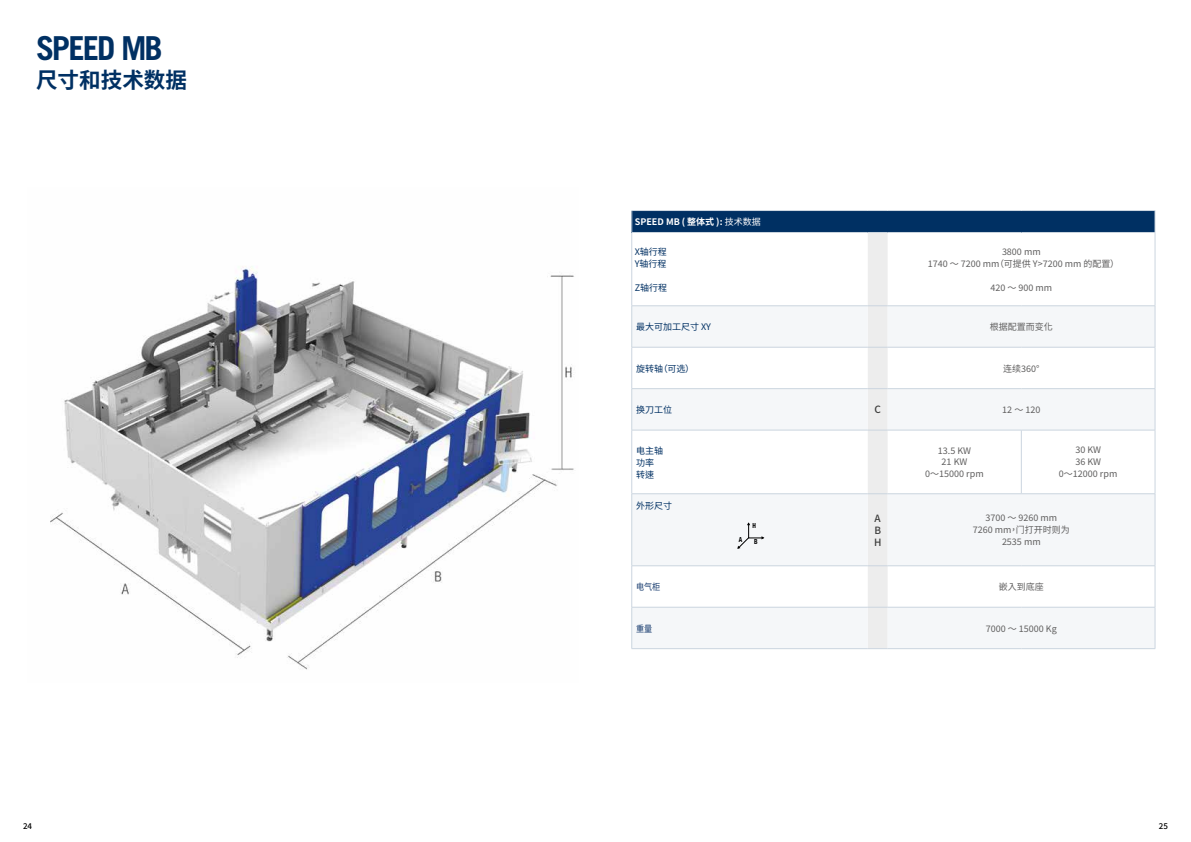
<style>
.page{position:relative;width:1191px;height:842px;background:#fff}
.page>*{position:absolute;margin:0;border:0;box-sizing:border-box;transform-origin:0 0}
.t1{font:700 33px "Trade Gothic LT Std";letter-spacing:-.065em;color:#003063}
.t2{font:700 21.7px "Source Han Sans CN";color:#003063}
.t3{font:500 10px/12px "Source Han Sans TC";color:#3c3c3b;text-align:justify}
.t4{font:9px/12px "Source Han Sans TC";color:#5f5e5e;text-align:center}
.t5{font:9px/12px "Source Han Sans TC";color:#003063}
.t6{font:700 9px "Source Han Sans TC";color:#fff}
.t7{font:9px "Source Han Sans TC";color:#183c6f;scale:.9 1}
.t8{font:500 8px "Source Han Sans CN";color:#000}
.t9{font:700 condensed 7px "Helvetica Neue LT Std";color:#000;scale:.9 1}
.s1{font-weight:400}
</style>
<div class="page">
<img style="left:50px;top:266px;width:524px;height:404px">
<div style="left:632px;top:211px;width:523px;height:21px;background:#003063"></div>
<svg style="left:632px;top:307px;width:522px;height:341px;fill:#f5f7f9"></svg>
<svg style="left:1154px;top:211px;width:1px;height:21px"></svg>
<hr style="left:1154px;top:233px;width:1px;height:73px;background:#cbd5df">
<hr style="left:1154px;top:306px;width:1px;height:41px;background:#cbd5df">
<hr style="left:1154px;top:347px;width:1px;height:41px;background:#cbd5df">
<hr style="left:1154px;top:389px;width:1px;height:41px;background:#cbd5df">
<hr style="left:1154px;top:494px;width:1px;height:71px;background:#cbd5df">
<hr style="left:1154px;top:566px;width:1px;height:41px;background:#cbd5df">
<hr style="left:1154px;top:607px;width:1px;height:41px;background:#cbd5df">
<hr style="left:1021px;top:430px;width:1px;height:63px;background:#cbd5df">
<hr style="left:631px;top:210px;width:236px;height:1px;background:#cbd5df">
<svg style="left:631px;top:211px;width:1px;height:21px"></svg>
<svg style="left:867px;top:210px;width:20px;height:1px"></svg>
<hr style="left:887px;top:210px;width:134px;height:1px;background:#cbd5df">
<hr style="left:1021px;top:210px;width:134px;height:1px;background:#cbd5df">
<hr style="left:631px;top:232px;width:236px;height:1px;background:#cbd5df">
<hr style="left:631px;top:233px;width:1px;height:73px;background:#cbd5df">
<hr style="left:887px;top:232px;width:134px;height:1px;background:#cbd5df">
<hr style="left:1021px;top:232px;width:134px;height:1px;background:#cbd5df">
<hr style="left:631px;top:306px;width:236px;height:1px;background:#cbd5df">
<hr style="left:631px;top:306px;width:1px;height:41px;background:#cbd5df">
<hr style="left:887px;top:306px;width:134px;height:1px;background:#cbd5df">
<hr style="left:1021px;top:306px;width:134px;height:1px;background:#cbd5df">
<hr style="left:631px;top:347px;width:236px;height:1px;background:#cbd5df">
<hr style="left:631px;top:347px;width:1px;height:41px;background:#cbd5df">
<hr style="left:887px;top:347px;width:134px;height:1px;background:#cbd5df">
<hr style="left:1021px;top:347px;width:134px;height:1px;background:#cbd5df">
<hr style="left:631px;top:388px;width:236px;height:1px;background:#cbd5df">
<hr style="left:631px;top:389px;width:1px;height:41px;background:#cbd5df">
<hr style="left:887px;top:388px;width:134px;height:1px;background:#cbd5df">
<hr style="left:1021px;top:388px;width:134px;height:1px;background:#cbd5df">
<hr style="left:631px;top:430px;width:236px;height:1px;background:#cbd5df">
<hr style="left:631px;top:430px;width:1px;height:63px;background:#cbd5df">
<hr style="left:887px;top:430px;width:134px;height:1px;background:#cbd5df">
<hr style="left:1021px;top:430px;width:134px;height:1px;background:#cbd5df">
<hr style="left:1154px;top:430px;width:1px;height:63px;background:#cbd5df">
<hr style="left:631px;top:493px;width:236px;height:1px;background:#cbd5df">
<hr style="left:631px;top:494px;width:1px;height:71px;background:#cbd5df">
<hr style="left:887px;top:493px;width:134px;height:1px;background:#cbd5df">
<hr style="left:1021px;top:493px;width:134px;height:1px;background:#cbd5df">
<hr style="left:631px;top:565px;width:236px;height:1px;background:#cbd5df">
<hr style="left:631px;top:566px;width:1px;height:41px;background:#cbd5df">
<hr style="left:887px;top:565px;width:134px;height:1px;background:#cbd5df">
<hr style="left:1021px;top:565px;width:134px;height:1px;background:#cbd5df">
<hr style="left:631px;top:607px;width:236px;height:1px;background:#cbd5df">
<hr style="left:631px;top:607px;width:1px;height:41px;background:#cbd5df">
<hr style="left:887px;top:607px;width:134px;height:1px;background:#cbd5df">
<hr style="left:1021px;top:607px;width:134px;height:1px;background:#cbd5df">
<hr style="left:631px;top:648px;width:236px;height:1px;background:#cbd5df">
<svg style="left:867px;top:232px;width:20px;height:417px;background:#ededed"></svg>
<hr style="left:887px;top:648px;width:134px;height:1px;background:#cbd5df">
<hr style="left:1021px;top:648px;width:134px;height:1px;background:#cbd5df">
<svg style="left:737px;top:522px;width:27px;height:27px"></svg>
<h1 class="t1" style="left:36px;top:28px;width:128px">SPEED MB</h1>
<h2 class="t2" style="left:36px;top:68px;width:153px">尺寸和技术数据</h2>
<p class="t6" style="left:635px;top:217px;width:127px">SPEED MB ( 整体式 ): <span class="s1">技术数据</span></p>
<p class="t5" style="left:635px;top:246px;width:34px">X轴行程<br>Y轴行程</p>
<p class="t5" style="left:635px;top:282px;width:34px">Z轴行程</p>
<p class="t4" style="left:927px;top:246px;width:193px">3800 mm<br>1740 ～ 7200 mm（可提供 Y&gt;7200 mm 的配置）</p>
<p class="t4" style="left:990px;top:282px;width:63px">420 ～ 900 mm</p>
<p class="t5" style="left:636px;top:321px;width:76px">最大可加工尺寸 XY</p>
<p class="t4" style="left:989px;top:321px;width:64px">根据配置而变化</p>
<p class="t5" style="left:636px;top:362px;width:60px">旋转轴（可选）</p>
<p class="t4" style="left:1003px;top:362px;width:38px">连续360°</p>
<p class="t5" style="left:636px;top:404px;width:37px">换刀工位</p>
<p class="t3" style="left:874px;top:404px;width:8px">C</p>
<p class="t4" style="left:1002px;top:404px;width:40px">12 ～ 120</p>
<p class="t5" style="left:636px;top:444px;width:28px">电主轴功率转速</p>
<p class="t4" style="left:925px;top:444px;width:60px">13.5 KW<br>21 KW<br>0～15000 rpm</p>
<p class="t4" style="left:1059px;top:444px;width:60px">30 KW<br>36 KW<br>0～12000 rpm</p>
<p class="t5" style="left:636px;top:500px;width:37px">外形尺寸</p>
<p class="t3" style="left:874px;top:512px;width:9px">A B H</p>
<p class="t4" style="left:972px;top:512px;width:99px">3700 ～ 9260 mm<br>7260 mm，门打开时则为<br>2535 mm</p>
<p class="t7" style="left:636px;top:582px;width:28px">电气柜</p>
<p class="t4" style="left:998px;top:581px;width:46px">嵌入到底座</p>
<p class="t7" style="left:636px;top:623px;width:20px">重量</p>
<p class="t4" style="left:986px;top:622px;width:72px">7000 ～ 15000 Kg</p>
<p class="t9" style="left:752px;top:521px;width:5px">H</p>
<p class="t9" style="left:738px;top:535px;width:5px">A</p>
<p class="t9" style="left:754px;top:538px;width:5px">B</p>
<p class="t8" style="left:23px;top:821px;width:11px">24</p>
<p class="t8" style="left:1158px;top:821px;width:11px">25</p>
</div>
